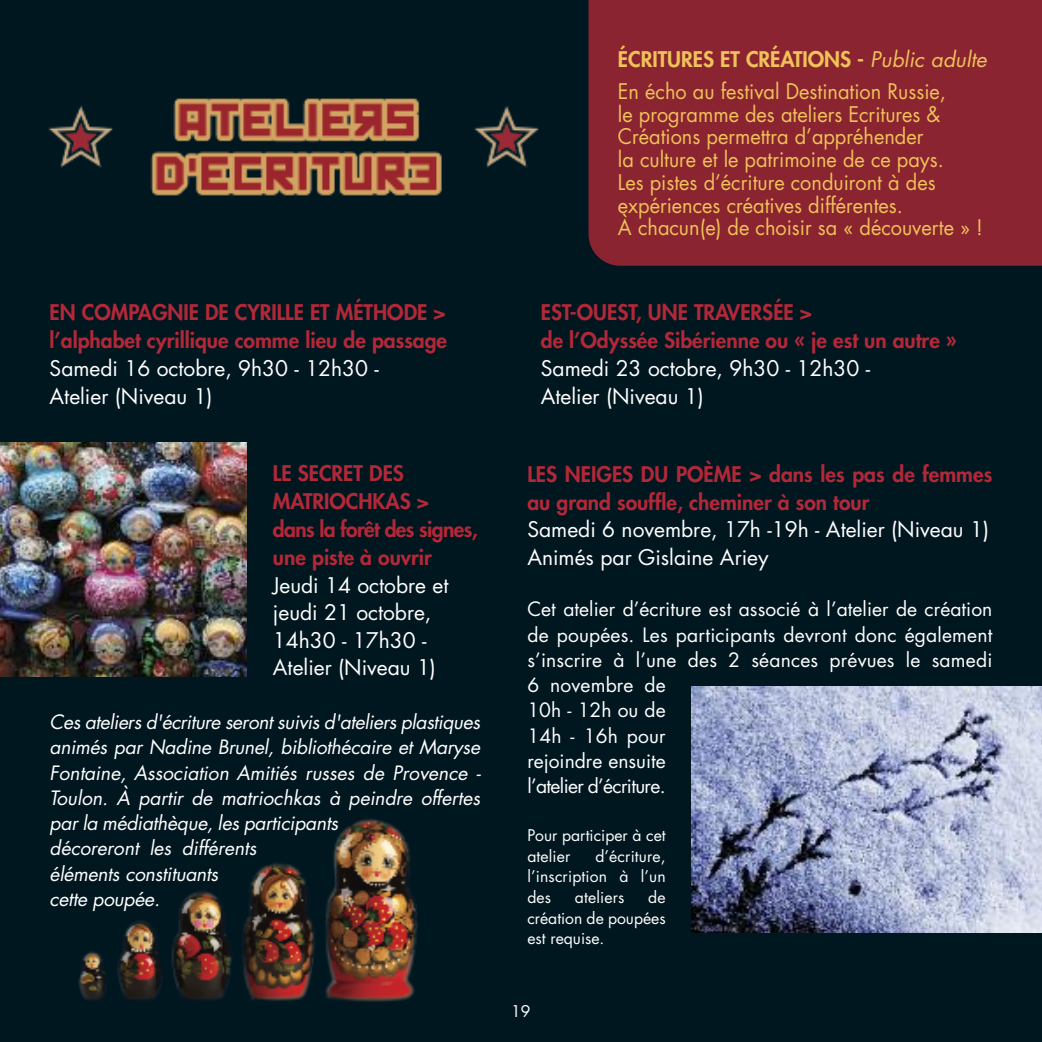
<style>
.page{position:relative;width:1042px;height:1042px;background:#fff}
.page>*{position:absolute;margin:0;border:0;box-sizing:border-box;transform-origin:0 0}
.t1{font:21px/22.8px "Futura";color:#efc25a;scale:.95 1}
.t2{font:800 21px/28px "Futura";color:#b32838}
.t3{font:21px/27.7px "Futura";color:#fff}
.t4{font:italic 19.25px/25.2px "Futura";letter-spacing:-.01em;color:#fff}
.t5{font:19.25px/25.2px "Futura";letter-spacing:.01em;color:#fff}
.t6{font:15.75px/20.7px "Futura";color:#fff;text-align:justify}
.s1{font-weight:800}
.s2{font-style:italic}
</style>
<div class="page">
<img style="left:0;top:0;width:1042px;height:1042px">
<div style="left:588px;top:0;width:454px;height:266px;background:#8a2430"></div>
<img style="left:0;top:443px;width:247px;height:234px">
<img style="left:692px;top:686px;width:350px;height:246px">
<p class="t2" style="left:50px;top:300px;width:399px">EN COMPAGNIE DE CYRILLE ET MÉTHODE &gt; l’alphabet cyrillique comme lieu de passage</p>
<p class="t3" style="left:50px;top:356px;width:331px">Samedi 16 octobre, 9h30 - 12h30 -<br>Atelier (Niveau 1)</p>
<p class="t2" style="left:273px;top:461px;width:206px">LE SECRET DES<br>MATRIOCHKAS &gt;<br>dans la forêt des signes, une piste à ouvrir</p>
<p class="t3" style="left:273px;top:573px;width:177px">Jeudi 14 octobre et jeudi 21 octobre,<br>14h30 - 17h30 -<br>Atelier (Niveau 1)</p>
<p class="t4" style="left:50px;top:711px;width:432px">Ces ateliers d'écriture seront suivis d'ateliers plastiques animés par Nadine Brunel, bibliothécaire et Maryse Fontaine, Association Amitiés russes de Provence - Toulon. À partir de matriochkas à peindre offertes par la médiathèque, les participants<br>décoreront les différents<br>éléments constituants<br>cette poupée.</p>
<p class="t1" style="left:618px;top:46px;width:390px;line-height:31.5px"><span class="s1">ÉCRITURES ET CRÉATIONS -</span> <span class="s2">Public adulte<br></span>En écho au festival Destination Russie,</p>
<p class="t1" style="left:618px;top:104px;width:386px">le programme des ateliers Ecritures &amp; Créations permettra d’appréhender<br>la culture et le patrimoine de ce pays.<br>Les pistes d’écriture conduiront à des expériences créatives différentes.<br>À chacun(e) de choisir sa « découverte » !</p>
<p class="t2" style="left:541px;top:300px;width:417px">EST-OUEST, UNE TRAVERSÉE &gt;<br>de l’Odyssée Sibérienne ou « je est un autre »</p>
<p class="t3" style="left:541px;top:356px;width:331px">Samedi 23 octobre, 9h30 - 12h30 -<br>Atelier (Niveau 1)</p>
<p class="t2" style="left:527px;top:461px;width:466px">LES NEIGES DU POÈME &gt; dans les pas de femmes au grand souffle, cheminer à son tour</p>
<p class="t3" style="left:527px;top:517px;width:463px">Samedi 6 novembre, 17h -19h - Atelier (Niveau 1)<br>Animés par Gislaine Ariey</p>
<p class="t5" style="left:527px;top:598px;width:466px">Cet atelier d’écriture est associé à l’atelier de création de poupées. Les participants devront donc également s’inscrire à l’une des 2 séances prévues le samedi<br>6 novembre de<br>10h - 12h ou de<br>14h - 16h pour<br>rejoindre ensuite<br>l’atelier d’écriture.</p>
<p class="t6" style="left:527px;top:826px;width:140px">Pour participer à cet atelier</p>
<p class="t6" style="left:527px;top:847px;width:140px;text-indent:68px">d’écriture, l’inscription à l’un des</p>
<p class="t6" style="left:527px;top:888px;width:140px;text-indent:121px">de création de poupées est requise.</p>
<p class="t6" style="left:575px;top:888px;width:51px">ateliers</p>
<p class="t6" style="left:511px;top:1002px;width:21px">19</p>
</div>
